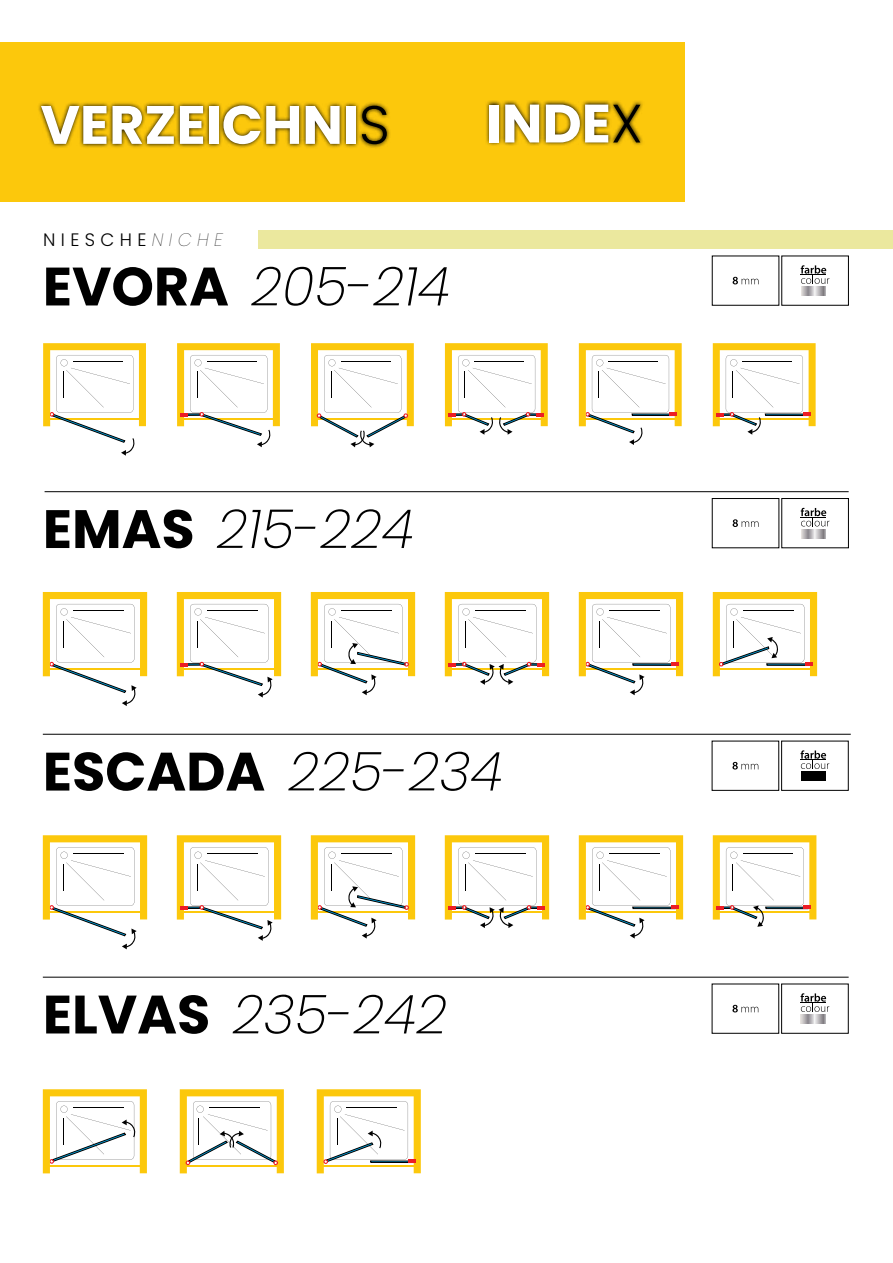
<style>
.page{position:relative;width:893px;height:1263px;background:#fff}
.page>*{position:absolute;margin:0;border:0;box-sizing:border-box;transform-origin:0 0}
.t1{font:italic 200 54px "Poppins";color:#000}
.t2{font:700 54px "Poppins";color:#fff}
.t3{font:300 18px "Poppins";letter-spacing:.3em;color:#000}
.s1{font-weight:300;color:#000}
.s2{font-weight:100;font-style:italic}
.s3{font-weight:700;font-style:normal}
</style>
<div class="page">
<div style="left:0;top:43px;width:684px;height:159px;background:#fcc80c"></div>
<svg style="left:486px;top:100px;width:157px;height:46px"></svg>
<svg style="left:38px;top:102px;width:352px;height:46px"></svg>
<div style="left:258px;top:230px;width:633px;height:19px;background:#ebe89e"></div>
<svg style="left:891px;top:230px;width:2px;height:19px"></svg>
<hr style="left:45px;top:491px;width:804px;height:1px;background:#000">
<hr style="left:43px;top:734px;width:808px;height:1px;background:#000">
<hr style="left:43px;top:977px;width:806px;height:1px;background:#000">
<svg style="left:43px;top:343px;width:103px;height:113px"></svg>
<svg style="left:177px;top:343px;width:103px;height:104px"></svg>
<svg style="left:445px;top:343px;width:103px;height:92px"></svg>
<svg style="left:579px;top:343px;width:103px;height:102px"></svg>
<svg style="left:713px;top:343px;width:103px;height:92px"></svg>
<svg style="left:311px;top:343px;width:103px;height:104px"></svg>
<svg style="left:43px;top:592px;width:104px;height:114px"></svg>
<svg style="left:43px;top:835px;width:104px;height:114px"></svg>
<svg style="left:177px;top:592px;width:104px;height:105px"></svg>
<svg style="left:177px;top:835px;width:104px;height:106px"></svg>
<svg style="left:445px;top:592px;width:104px;height:93px"></svg>
<svg style="left:445px;top:835px;width:104px;height:93px"></svg>
<svg style="left:311px;top:592px;width:104px;height:103px"></svg>
<svg style="left:311px;top:835px;width:104px;height:103px"></svg>
<svg style="left:579px;top:592px;width:104px;height:103px"></svg>
<svg style="left:579px;top:835px;width:104px;height:103px"></svg>
<svg style="left:713px;top:592px;width:104px;height:84px"></svg>
<svg style="left:43px;top:1089px;width:104px;height:84px"></svg>
<svg style="left:180px;top:1089px;width:104px;height:84px"></svg>
<svg style="left:317px;top:1089px;width:104px;height:84px"></svg>
<svg style="left:713px;top:835px;width:103px;height:92px"></svg>
<svg style="left:801px;top:287px;width:24px;height:9px"></svg>
<svg style="left:801px;top:265px;width:28px;height:19px"></svg>
<svg style="left:801px;top:529px;width:24px;height:9px"></svg>
<svg style="left:801px;top:508px;width:28px;height:18px"></svg>
<div style="left:781px;top:498px;width:68px;height:50px;border:1px solid #000"></div>
<svg style="left:801px;top:1014px;width:24px;height:10px"></svg>
<svg style="left:800px;top:993px;width:29px;height:19px"></svg>
<svg style="left:733px;top:277px;width:25px;height:7px"></svg>
<svg style="left:733px;top:519px;width:25px;height:8px"></svg>
<div style="left:712px;top:498px;width:67px;height:50px;border:1px solid #000"></div>
<svg style="left:732px;top:1005px;width:26px;height:7px"></svg>
<svg style="left:800px;top:750px;width:29px;height:19px"></svg>
<div style="left:801px;top:772px;width:25px;height:9px;background:#000"></div>
<svg style="left:732px;top:762px;width:26px;height:7px"></svg>
<p class="t2" style="left:41px;top:94px;width:351px">VERZEICHNI<span class="s1">S</span></p>
<p class="t2" style="left:486px;top:92px;width:158px">INDE<span class="s1">X</span></p>
<p class="t3" style="left:43px;top:229px;width:181px">NIESCHE<span class="s2">NICHE</span></p>
<p class="t1" style="left:43px;top:255px;width:408px"><span class="s3">EVORA</span> 205-214</p>
<p class="t1" style="left:43px;top:498px;width:372px"><span class="s3">EMAS</span> 215-224</p>
<p class="t1" style="left:43px;top:740px;width:461px"><span class="s3">ESCADA</span> 225-234</p>
<p class="t1" style="left:43px;top:983px;width:406px"><span class="s3">ELVAS</span> 235-242</p>
</div>
